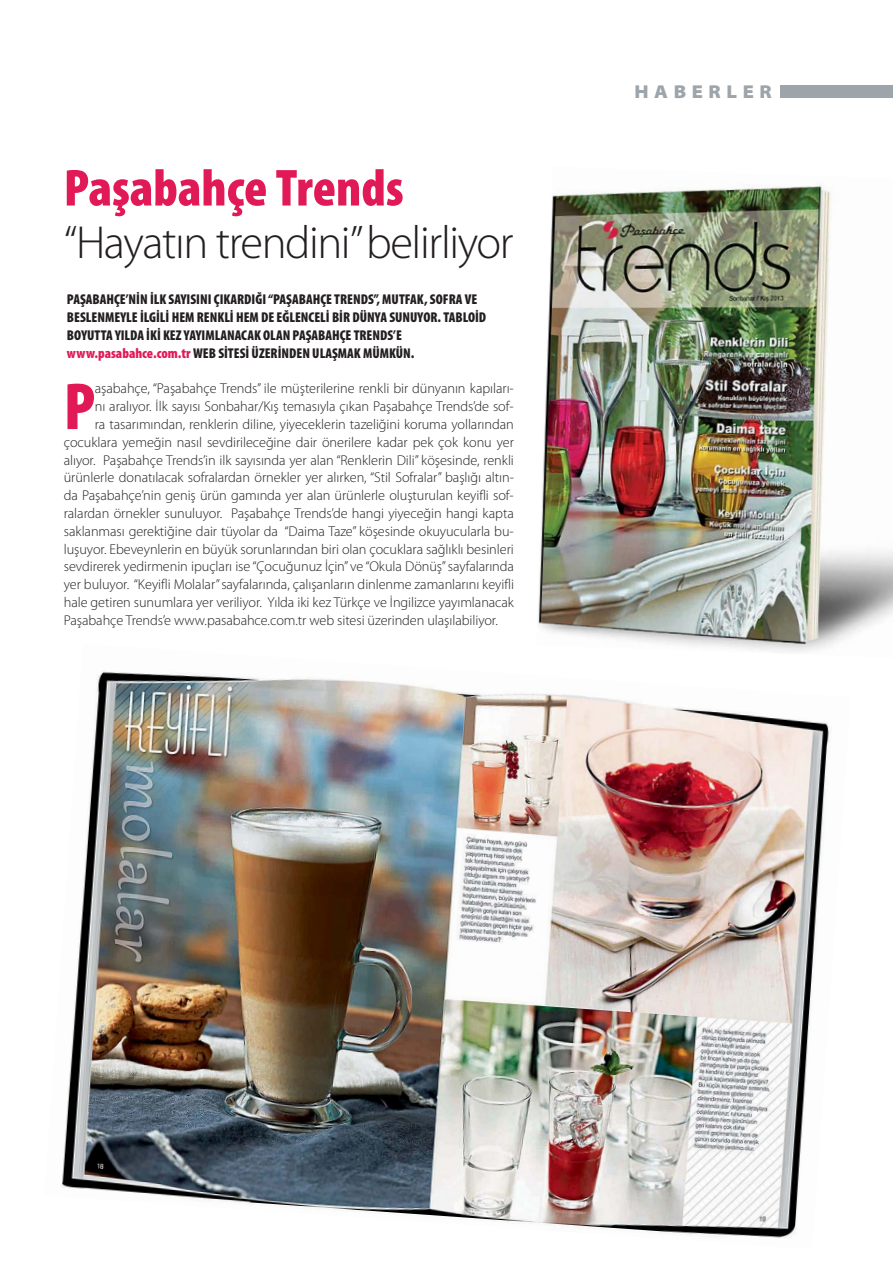
<style>
.page{position:relative;width:893px;height:1276px;background:#fff}
.page>*{position:absolute;margin:0;border:0;box-sizing:border-box;transform-origin:0 0}
.t1{font:900 condensed 67.05px "Myriad Pro";color:#e11a57}
.t2{font:900 condensed 52.5px "Myriad Pro";color:#e11a57}
.t3{font:300 46.5px "Myriad Pro";letter-spacing:-.03em;color:#231f20}
.t4{font:900 semi-expanded 18.6px "Myriad Pro";letter-spacing:.3em;color:#9da5ab}
.t5{font:300 14.25px "Myriad Pro";letter-spacing:-.005em;color:#231f20}
.t6{font:900 condensed 14.25px/17.9px "Myriad Pro";color:#231f20}
.s1{color:#e11a57}
</style>
<div class="page">
<div style="left:780px;top:85px;width:113px;height:13px;background:#9da5ab"></div>
<img style="left:538px;top:184px;width:355px;height:459px">
<img style="left:61px;top:643px;width:773px;height:595px">
<h2 class="t2" style="left:64px;top:168px;width:341px">Paşabahçe Trends</h2>
<h3 class="t3" style="left:64px;top:225px;width:451px">“Hayatın trendini” belirliyor</h3>
<p class="t6" style="left:67px;top:292px;width:421px">PAŞABAHÇE’NİN İLK SAYISINI ÇIKARDIĞI “PAŞABAHÇE TRENDS”, MUTFAK, SOFRA VE BESLENMEYLE İLGİLİ HEM RENKLİ HEM DE EĞLENCELİ BİR DÜNYA SUNUYOR. TABLOİD BOYUTTA YILDA İKİ KEZ YAYIMLANACAK OLAN PAŞABAHÇE TRENDS’E <span class="s1">www.pasabahce.com.tr</span> WEB SİTESİ ÜZERİNDEN ULAŞMAK MÜMKÜN.</p>
<h1 class="t1" style="left:64px;top:381px;width:33px">P</h1>
<p class="t5" style="left:95px;top:383px;width:420px">aşabahçe, “Paşabahçe Trends” ile müşterilerine renkli bir dünyanın kapıları-</p>
<p class="t5" style="left:95px;top:401px;width:420px">nı aralıyor. İlk sayısı Sonbahar/Kış temasıyla çıkan Paşabahçe Trends’de sof-</p>
<p class="t5" style="left:95px;top:419px;width:420px">ra tasarımından, renklerin diline, yiyeceklerin tazeliğini koruma yollarından</p>
<p class="t5" style="left:64px;top:437px;width:452px">çocuklara yemeğin nasıl sevdirileceğine dair önerilere kadar pek çok konu yer</p>
<p class="t5" style="left:64px;top:454px;width:452px">alıyor. Paşabahçe Trends’in ilk sayısında yer alan “Renklerin Dili” köşesinde, renkli</p>
<p class="t5" style="left:64px;top:472px;width:452px">ürünlerle donatılacak sofralardan örnekler yer alırken, “Stil Sofralar” başlığı altın-</p>
<p class="t5" style="left:64px;top:490px;width:452px">da Paşabahçe’nin geniş ürün gamında yer alan ürünlerle oluşturulan keyifli sof-</p>
<p class="t5" style="left:64px;top:508px;width:451px">ralardan örnekler sunuluyor. Paşabahçe Trends’de hangi yiyeceğin hangi kapta</p>
<p class="t5" style="left:64px;top:526px;width:452px">saklanması gerektiğine dair tüyolar da “Daima Taze” köşesinde okuyucularla bu-</p>
<p class="t5" style="left:64px;top:543px;width:452px">luşuyor. Ebeveynlerin en büyük sorunlarından biri olan çocuklara sağlıklı besinleri</p>
<p class="t5" style="left:64px;top:561px;width:452px">sevdirerek yedirmenin ipuçları ise “Çocuğunuz İçin” ve “Okula Dönüş” sayfalarında</p>
<p class="t5" style="left:64px;top:579px;width:452px">yer buluyor. “Keyifli Molalar” sayfalarında, çalışanların dinlenme zamanlarını keyifli</p>
<p class="t5" style="left:64px;top:597px;width:452px">hale getiren sunumlara yer veriliyor. Yılda iki kez Türkçe ve İngilizce yayımlanacak</p>
<p class="t5" style="left:64px;top:614px;width:436px">Paşabahçe Trends’e www.pasabahce.com.tr web sitesi üzerinden ulaşılabiliyor.</p>
<h3 class="t4" style="left:634px;top:80px;width:139px">HABERLER</h3>
</div>
